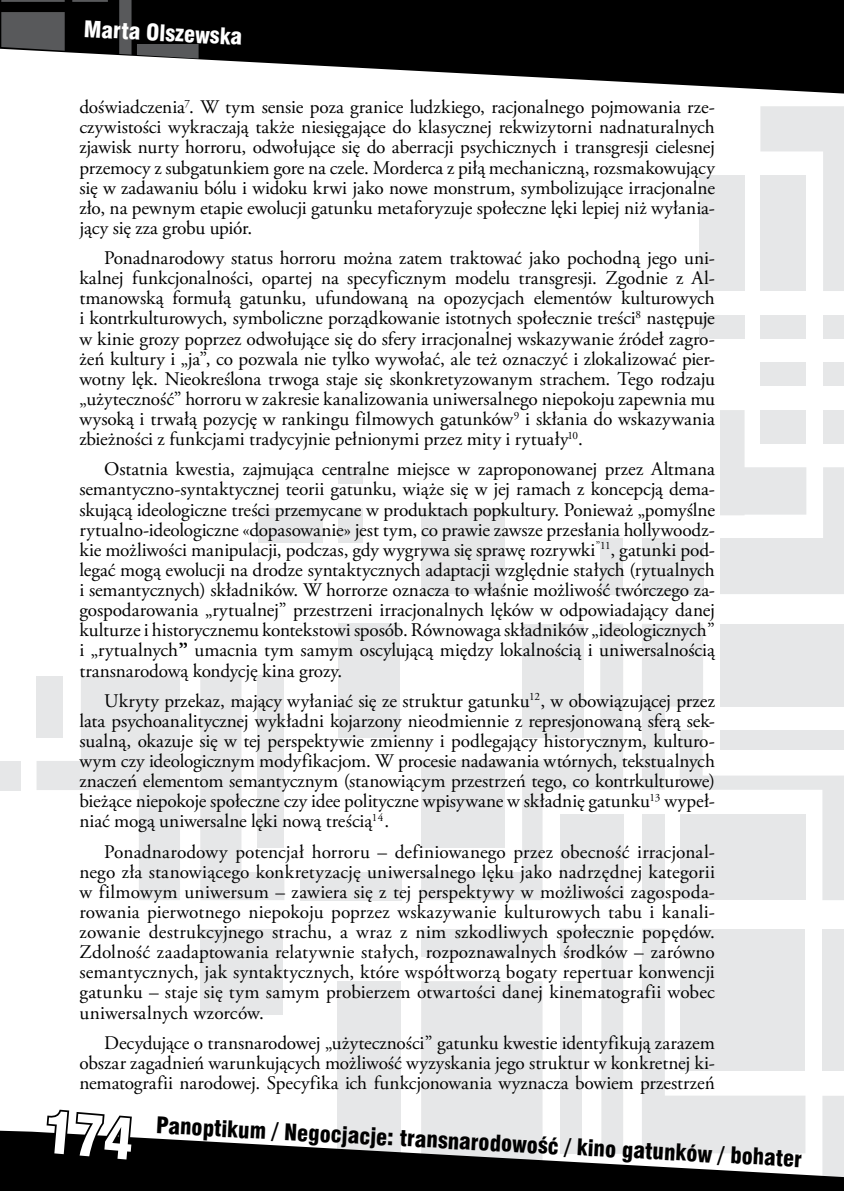
<style>
.page{position:relative;width:844px;height:1191px;background:#fff}
.page>*{position:absolute;margin:0;border:0;box-sizing:border-box;transform-origin:0 0}
.t1{font:21px "Swis 721 Blk Cn PL";color:#000}
.t2{font:21px "Swis 721 Blk Cn PL";color:#fff}
.t3{font:19.25px/20.1px "Adobe Garamond Pro";color:#000;text-align:justify}
.s1{font-weight:700}
</style>
<div class="page">
<div style="left:698px;top:175px;width:46px;height:116px;background:#e6e7e8"></div>
<div style="left:822px;top:315px;width:21px;height:23px;background:#e6e7e8"></div>
<div style="left:760px;top:315px;width:46px;height:23px;background:#e6e7e8"></div>
<div style="left:698px;top:315px;width:46px;height:23px;background:#e6e7e8"></div>
<div style="left:822px;top:362px;width:21px;height:24px;background:#e6e7e8"></div>
<div style="left:760px;top:362px;width:46px;height:24px;background:#e6e7e8"></div>
<div style="left:600px;top:538px;width:23px;height:56px;background:#e6e7e8"></div>
<div style="left:641px;top:538px;width:62px;height:56px;background:#e6e7e8"></div>
<div style="left:300px;top:872px;width:101px;height:28px;background:#e6e7e8"></div>
<div style="left:0;top:761px;width:20px;height:29px;background:#e6e7e8"></div>
<div style="left:338px;top:981px;width:63px;height:210px;background:#e6e7e8"></div>
<div style="left:200px;top:929px;width:83px;height:85px;background:#e6e7e8"></div>
<div style="left:421px;top:508px;width:84px;height:86px;background:#e6e7e8"></div>
<div style="left:258px;top:508px;width:64px;height:34px;background:#e6e7e8"></div>
<div style="left:338px;top:508px;width:25px;height:34px;background:#e6e7e8"></div>
<div style="left:338px;top:468px;width:25px;height:15px;background:#e6e7e8"></div>
<div style="left:338px;top:623px;width:61px;height:114px;background:#e6e7e8"></div>
<svg style="left:760px;top:106px;width:83px;height:185px"></svg>
<svg style="left:642px;top:624px;width:201px;height:276px"></svg>
<svg style="left:421px;top:624px;width:202px;height:276px;fill:#e6e7e8"></svg>
<svg style="left:642px;top:929px;width:201px;height:201px"></svg>
<svg style="left:200px;top:675px;width:84px;height:225px"></svg>
<svg style="left:37px;top:675px;width:143px;height:225px"></svg>
<svg style="left:421px;top:929px;width:202px;height:201px"></svg>
<svg style="left:720px;top:410px;width:123px;height:184px"></svg>
<svg style="left:194px;top:0;width:649px;height:94px;fill:#000"></svg>
<svg style="left:0;top:0;width:198px;height:59px;background:#333334"></svg>
<svg style="left:0;top:1130px;width:843px;height:61px;fill:#000"></svg>
<svg style="left:45px;top:1109px;width:90px;height:54px"></svg>
<p class="t2" style="left:85px;top:15px;width:160px;rotate:3deg">Marta Olszewska</p>
<p class="t3" style="left:79px;top:98px;width:637px">doświadczenia<sup>7</sup>. W tym sensie poza granice ludzkiego, racjonalnego pojmowania rze&shy;czywistości wykraczają także niesięgające do klasycznej rekwizytorni nadnaturalnych zjawisk nurty horroru, odwołujące się do aberracji psychicznych i transgresji cielesnej przemocy z subgatunkiem gore na czele. Morderca z piłą mechaniczną, rozsmakowujący się w zadawaniu bólu i widoku krwi jako nowe monstrum, symbolizujące irracjonalne zło, na pewnym etapie ewolucji gatunku metaforyzuje społeczne lęki lepiej niż wyłania&shy;jący się zza grobu upiór.</p>
<p class="t3" style="left:79px;top:248px;width:636px;text-indent:25px">Ponadnarodowy status horroru można zatem traktować jako pochodną jego uni&shy;kalnej funkcjonalności, opartej na specyficznym modelu transgresji. Zgodnie z Al&shy;tmanowską formułą gatunku, ufundowaną na opozycjach elementów kulturowych i kontrkulturowych, symboliczne porządkowanie istotnych społecznie treści<sup>8</sup> następuje w kinie grozy poprzez odwołujące się do sfery irracjonalnej wskazywanie źródeł zagro&shy;żeń kultury i „ja”, co pozwala nie tylko wywołać, ale też oznaczyć i zlokalizować pier&shy;wotny lęk. Nieokreślona trwoga staje się skonkretyzowanym strachem. Tego rodzaju „użyteczność” horroru w zakresie kanalizowania uniwersalnego niepokoju zapewnia mu wysoką i trwałą pozycję w rankingu filmowych gatunków<sup>9</sup> i skłania do wskazywania zbieżności z funkcjami tradycyjnie pełnionymi przez mity i rytuały<sup>10</sup>.</p>
<p class="t3" style="left:79px;top:460px;width:637px;text-indent:25px">Ostatnia kwestia, zajmująca centralne miejsce w zaproponowanej przez Altmana semantyczno-syntaktycznej teorii gatunku, wiąże się w jej ramach z koncepcją dema&shy;skującą ideologiczne treści przemycane w produktach popkultury. Ponieważ „pomyślne rytualno-ideologiczne «dopasowanie» jest tym, co prawie zawsze przesłania hollywoodz&shy;kie możliwości manipulacji, podczas, gdy wygrywa się sprawę rozrywki<sup>”11</sup>, gatunki pod&shy;legać mogą ewolucji na drodze syntaktycznych adaptacji względnie stałych (rytualnych i semantycznych) składników. W horrorze oznacza to właśnie możliwość twórczego za&shy;gospodarowania „rytualnej” przestrzeni irracjonalnych lęków w odpowiadający danej kulturze i historycznemu kontekstowi sposób. Równowaga składników „ideologicznych” i „rytualnych<span class="s1">”</span> umacnia tym samym oscylującą między lokalnością i uniwersalnością transnarodową kondycję kina grozy.</p>
<p class="t3" style="left:79px;top:691px;width:636px;text-indent:25px">Ukryty przekaz, mający wyłaniać się ze struktur gatunku<sup>12</sup>, w obowiązującej przez lata psychoanalitycznej wykładni kojarzony nieodmiennie z represjonowaną sferą sek&shy;sualną, okazuje się w tej perspektywie zmienny i podlegający historycznym, kulturo&shy;wym czy ideologicznym modyfikacjom. W procesie nadawania wtórnych, tekstualnych znaczeń elementom semantycznym (stanowiącym przestrzeń tego, co kontrkulturowe) bieżące niepokoje społeczne czy idee polityczne wpisywane w składnię gatunku<sup>13</sup> wypeł&shy;niać mogą uniwersalne lęki nową treścią<sup>14</sup>.</p>
<p class="t3" style="left:79px;top:842px;width:637px;text-indent:25px">Ponadnarodowy potencjał horroru – definiowanego przez obecność irracjonal&shy;nego zła stanowiącego konkretyzację uniwersalnego lęku jako nadrzędnej kategorii w filmowym uniwersum – zawiera się z tej perspektywy w możliwości zagospoda&shy;rowania pierwotnego niepokoju poprzez wskazywanie kulturowych tabu i kanali&shy;zowanie destrukcyjnego strachu, a wraz z nim szkodliwych społecznie popędów.<br>Zdolność zaadaptowania relatywnie stałych, rozpoznawalnych środków – zarówno semantycznych, jak syntaktycznych, które współtworzą bogaty repertuar konwencji gatunku – staje się tym samym probierzem otwartości danej kinematografii wobec uniwersalnych wzorców.</p>
<p class="t3" style="left:79px;top:1033px;width:636px;text-indent:25px">Decydujące o transnarodowej „użyteczności” gatunku kwestie identyfikują zarazem obszar zagadnień warunkujących możliwość wyzyskania jego struktur w konkretnej ki&shy;nematografii narodowej. Specyfika ich funkcjonowania wyznacza bowiem przestrzeń</p>
<p class="t1" style="left:157px;top:1111px;width:648px;rotate:3deg">Panoptikum / Negocjacje: transnarodowość / kino gatunków / bohater</p>
</div>
